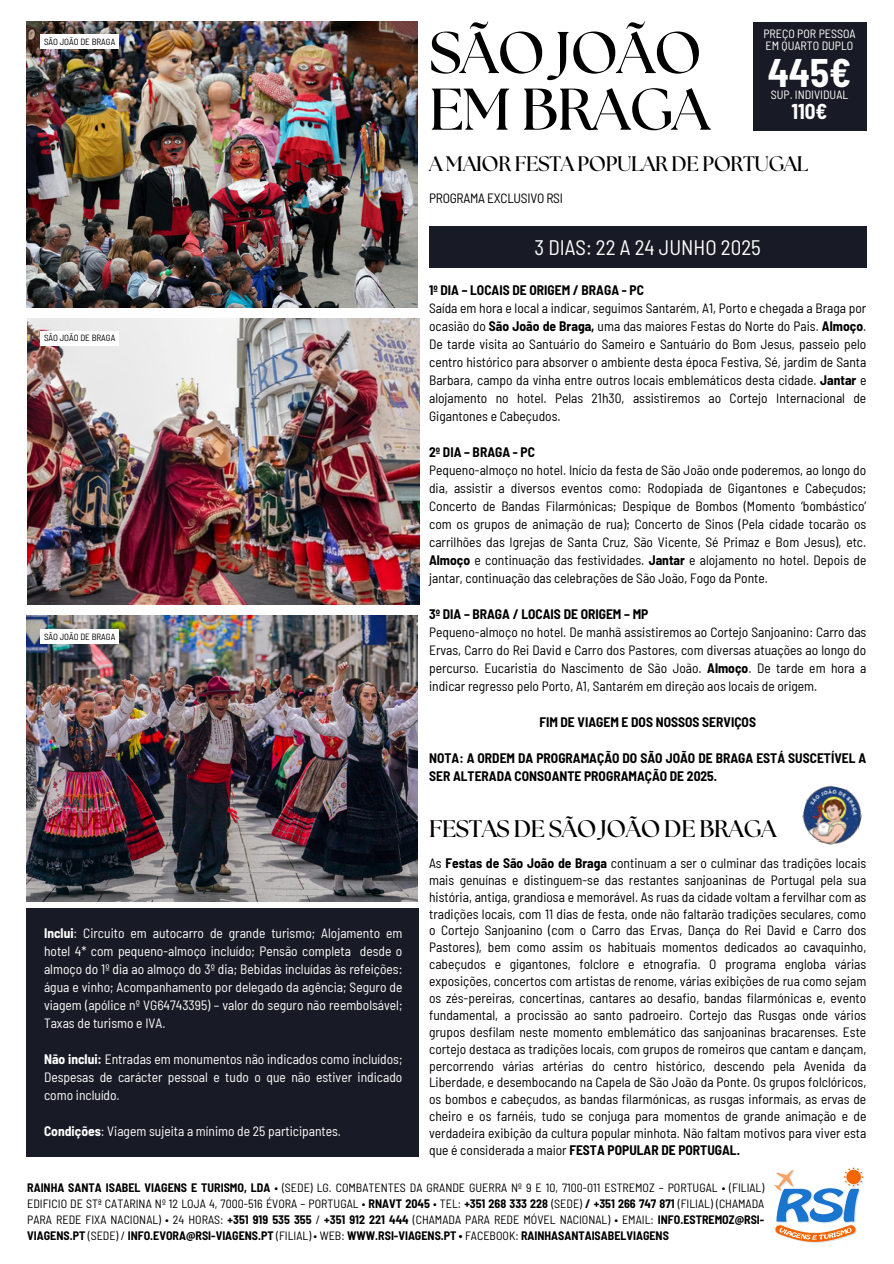
<style>
.page{position:relative;width:894px;height:1264px;background:#fff}
.page>*{position:absolute;margin:0;border:0;box-sizing:border-box;transform-origin:0 0}
.t1{font:700 58.65px/56.6px "The Seasons";letter-spacing:-.02em;color:#000}
.t2{font:700 semi-condensed 39px "Barlow";color:#fff}
.t3{font:700 24px "The Seasons";letter-spacing:-.02em;color:#000}
.t4{font:700 21px "The Seasons";letter-spacing:-.02em;color:#000}
.t5{font:semi-condensed 21px "Barlow";color:#fff}
.t6{font:700 semi-condensed 21px "Barlow";color:#fff}
.t7{font:semi-condensed 13.5px/16.8px "Barlow";color:#000;text-align:justify}
.t8{font:semi-condensed 13.5px/18px "Barlow";color:#fff;text-align:justify}
.t9{font:700 semi-condensed 13.5px/18px "Barlow";color:#000}
.t10{font:semi-condensed 13.5px "Barlow";letter-spacing:-.02em;color:#000}
.t11{font:semi-condensed 12px/16px "Barlow";color:#000;text-align:justify}
.t12{font:semi-condensed 12px/11.2px "Barlow";color:#fff}
.t13{font:semi-condensed 9px "Barlow";color:#000}
.s1{font-weight:700}
</style>
<div class="page">
<img style="left:774px;top:1167px;width:90px;height:75px">
<div style="left:26px;top:908px;width:392px;height:248px;background:#181b25"></div>
<div style="left:429px;top:227px;width:437px;height:41px;background:#181b25"></div>
<div style="left:752px;top:22px;width:114px;height:108px;background:#181b25"></div>
<img style="left:26px;top:22px;width:392px;height:286px">
<img style="left:27px;top:318px;width:392px;height:286px">
<img style="left:26px;top:615px;width:392px;height:286px">
<img style="left:802px;top:785px;width:60px;height:60px">
<div style="left:40px;top:35px;width:79px;height:14px;background:#fff"></div>
<div style="left:40px;top:331px;width:79px;height:14px;background:#fff"></div>
<div style="left:40px;top:629px;width:79px;height:15px;background:#fff"></div>
<p class="t13" style="left:44px;top:36px;width:73px">SÃO JOÃO DE BRAGA</p>
<p class="t13" style="left:44px;top:332px;width:73px">SÃO JOÃO DE BRAGA</p>
<p class="t13" style="left:44px;top:631px;width:73px">SÃO JOÃO DE BRAGA</p>
<p class="t8" style="left:44px;top:923px;width:360px"><span class="s1">Inclui</span>: Circuito em autocarro de grande turismo; Alojamento em hotel 4* com pequeno-almoço incluído; Pensão completa desde o almoço do 1º dia ao almoço do 3º dia; Bebidas incluídas às refeições: água e vinho; Acompanhamento por delegado da agência; Seguro de viagem (apólice nº VG64743395) – valor do seguro não reembolsável; Taxas de turismo e IVA.</p>
<h5 class="t8" style="left:44px;top:1049px;width:360px"><span class="s1">Não inclui:</span> Entradas em monumentos não indicados como incluídos; Despesas de carácter pessoal e tudo o que não estiver indicado como incluído.</h5>
<h5 class="t8" style="left:44px;top:1121px;width:298px"><span class="s1">Condições</span>: Viagem sujeita a mínimo de 25 participantes.</h5>
<p class="t1" style="left:429px;top:27px;width:282px">SÃO JOÃO<br>EM BRAGA</p>
<p class="t12" style="left:763px;top:28px;width:94px">PREÇO POR PESSOA<br>EM QUARTO DUPLO</p>
<h1 class="t2" style="left:767px;top:48px;width:85px">445€</h1>
<p class="t12" style="left:770px;top:89px;width:79px">SUP. INDIVIDUAL</p>
<p class="t6" style="left:791px;top:98px;width:38px">110€</p>
<p class="t4" style="left:429px;top:154px;width:381px">A MAIOR FESTA POPULAR DE PORTUGAL</p>
<p class="t10" style="left:429px;top:190px;width:135px">PROGRAMA EXCLUSIVO RSI</p>
<p class="t5" style="left:534px;top:234px;width:228px">3 DIAS: 22 A 24 JUNHO 2025</p>
<p class="t9" style="left:429px;top:280px;width:216px">1º DIA – LOCAIS DE ORIGEM / BRAGA - PC</p>
<h3 class="t7" style="left:429px;top:298px;width:438px;line-height:18px">Saída em hora e local a indicar, seguimos Santarém, A1, Porto e chegada a Braga por ocasião do <span class="s1">São João de Braga,</span> uma das maiores Festas do Norte do Pais. <span class="s1">Almoço</span>.<br>De tarde visita ao Santuário do Sameiro e Santuário do Bom Jesus, passeio pelo centro histórico para absorver o ambiente desta época Festiva, Sé, jardim de Santa Barbara, campo da vinha entre outros locais emblemáticos desta cidade. <span class="s1">Jantar</span> e alojamento no hotel. Pelas 21h30, assistiremos ao Cortejo Internacional de Gigantones e Cabeçudos.</h3>
<h6 class="t9" style="left:429px;top:442px;width:107px">2º DIA – BRAGA - PC</h6>
<h4 class="t7" style="left:429px;top:460px;width:438px;line-height:18px">Pequeno-almoço no hotel. Início da festa de São João onde poderemos, ao longo do dia, assistir a diversos eventos como: Rodopiada de Gigantones e Cabeçudos; Concerto de Bandas Filarmónicas; Despique de Bombos (Momento ‘bombástico’ com os grupos de animação de rua); Concerto de Sinos (Pela cidade tocarão os carrilhões das Igrejas de Santa Cruz, São Vicente, Sé Primaz e Bom Jesus), etc.<br><span class="s1">Almoço</span> e continuação das festividades. <span class="s1">Jantar</span> e alojamento no hotel. Depois de jantar, continuação das celebrações de São João, Fogo da Ponte.</h4>
<p class="t9" style="left:429px;top:604px;width:221px">3º DIA – BRAGA / LOCAIS DE ORIGEM – MP</p>
<p class="t7" style="left:429px;top:622px;width:438px;line-height:18px">Pequeno-almoço no hotel. De manhã assistiremos ao Cortejo Sanjoanino: Carro das Ervas, Carro do Rei David e Carro dos Pastores, com diversas atuações ao longo do percurso. Eucaristia do Nascimento de São João. <span class="s1">Almoço</span>. De tarde em hora a indicar regresso pelo Porto, A1, Santarém em direção aos locais de origem.</p>
<p class="t9" style="left:539px;top:712px;width:218px">FIM DE VIAGEM E DOS NOSSOS SERVIÇOS</p>
<p class="t9" style="left:429px;top:748px;width:438px">NOTA: A ORDEM DA PROGRAMAÇÃO DO SÃO JOÃO DE BRAGA ESTÁ SUSCETÍVEL A<br>SER ALTERADA CONSOANTE PROGRAMAÇÃO DE 2025.</p>
<p class="t3" style="left:429px;top:817px;width:349px">FESTAS DE SÃO JOÃO DE BRAGA</p>
<h2 class="t7" style="left:429px;top:854px;width:438px">As <span class="s1">Festas de São João de Braga</span> continuam a ser o culminar das tradições locais mais genuínas e distinguem-se das restantes sanjoaninas de Portugal pela sua história, antiga, grandiosa e memorável. As ruas da cidade voltam a fervilhar com as tradições locais, com 11 dias de festa, onde não faltarão tradições seculares, como o Cortejo Sanjoanino (com o Carro das Ervas, Dança do Rei David e Carro dos Pastores), bem como assim os habituais momentos dedicados ao cavaquinho, cabeçudos e gigantones, folclore e etnografia. O programa engloba várias exposições, concertos com artistas de renome, várias exibições de rua como sejam os zés-pereiras, concertinas, cantares ao desafio, bandas filarmónicas e, evento fundamental, a procissão ao santo padroeiro. Cortejo das Rusgas onde vários grupos desfilam neste momento emblemático das sanjoaninas bracarenses. Este cortejo destaca as tradições locais, com grupos de romeiros que cantam e dançam, percorrendo várias artérias do centro histórico, descendo pela Avenida da Liberdade, e desembocando na Capela de São João da Ponte. Os grupos folclóricos, os bombos e cabeçudos, as bandas filarmónicas, as rusgas informais, as ervas de cheiro e os farnéis, tudo se conjuga para momentos de grande animação e de verdadeira exibição da cultura popular minhota. Não faltam motivos para viver esta que é considerada a maior <span class="s1">FESTA POPULAR DE PORTUGAL.</span></h2>
<p class="t11" style="left:27px;top:1179px;width:738px"><span class="s1">RAINHA SANTA ISABEL VIAGENS E TURISMO, LDA</span> • (SEDE) LG. COMBATENTES DA GRANDE GUERRA Nº 9 E 10, 7100-011 ESTREMOZ – PORTUGAL • (FILIAL)<br>EDIFICIO DE STª CATARINA Nº 12 LOJA 4, 7000-516 ÉVORA – PORTUGAL • <span class="s1">RNAVT 2045</span> • TEL: <span class="s1">+351 268 333 228</span> (SEDE) <span class="s1">/ +351 266 747 871</span> (FILIAL) (CHAMADA PARA REDE FIXA NACIONAL) • 24 HORAS: <span class="s1">+351 919 535 355</span> / <span class="s1">+351 912 221 444</span> (CHAMADA PARA REDE MÓVEL NACIONAL) • EMAIL: <span class="s1">INFO.ESTREMOZ@RSI-VIAGENS.PT</span> (SEDE) / <span class="s1">INFO.EVORA@RSI-VIAGENS.PT</span> (FILIAL) • WEB: <span class="s1">WWW.RSI-VIAGENS.PT •</span> FACEBOOK: <span class="s1">RAINHASANTAISABELVIAGENS</span></p>
</div>
